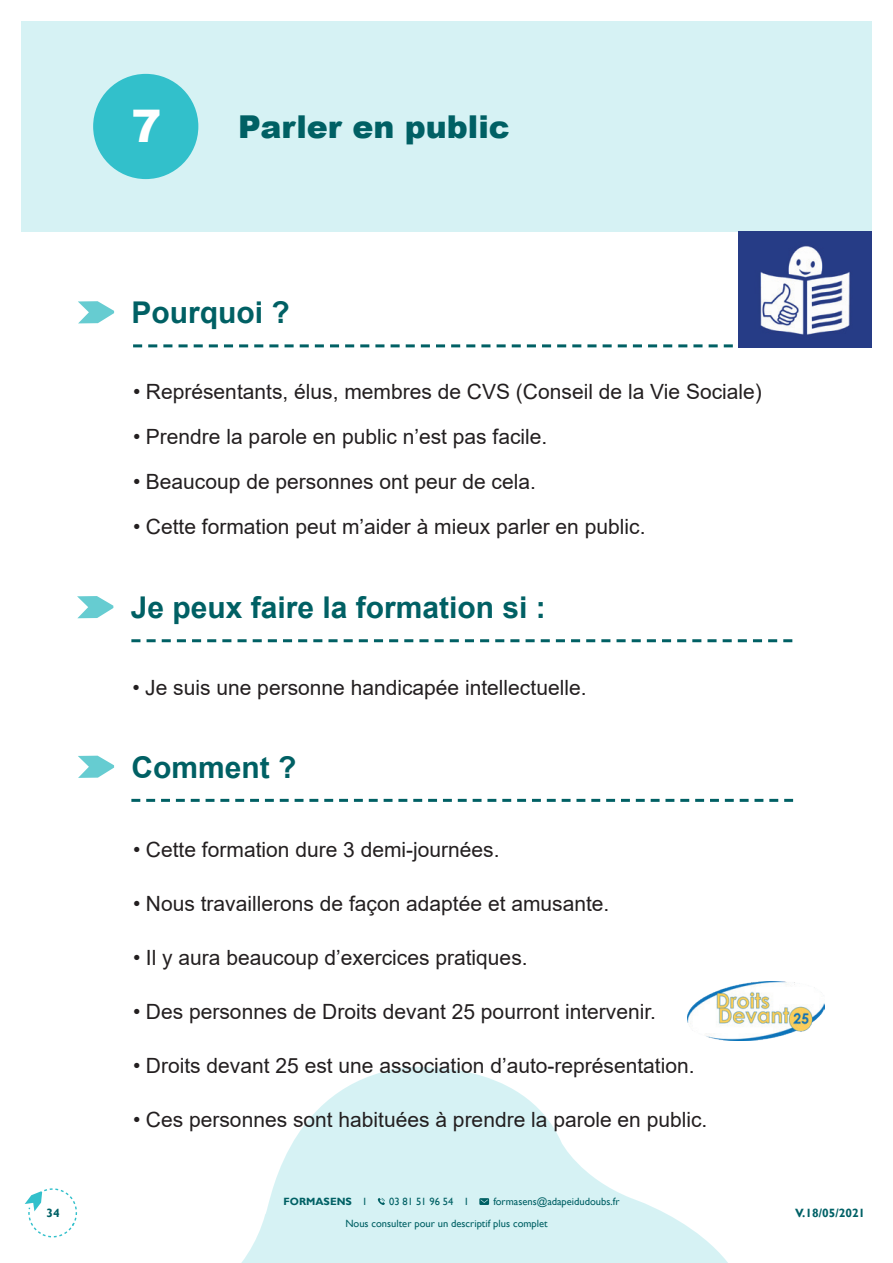
<style>
.page{position:relative;width:893px;height:1263px;background:#fff}
.page>*{position:absolute;margin:0;border:0;box-sizing:border-box;transform-origin:0 0}
.t1{font:900 45px "Arial";color:#fff}
.t2{font:900 31.5px "Arial";color:#006064}
.t3{font:700 30px "Arial";color:#006064}
.t4{font:21px "Arial";color:#231f20}
.t5{font:700 12px "Gill Sans";color:#006166}
.t6{font:10.5px/22.5px "Gill Sans";color:#006064}
.t7{font:700 10.5px "Gill Sans";color:#006064}
.s1{font-weight:400}
</style>
<div class="page">
<svg style="left:77px;top:1067px;width:651px;height:196px"></svg>
<div style="left:21px;top:21px;width:851px;height:211px;background:#d6f2f4"></div>
<svg style="left:78px;top:301px;width:36px;height:22px"></svg>
<svg style="left:133px;top:344px;width:600px;height:3px"></svg>
<svg style="left:25px;top:1188px;width:52px;height:49px"></svg>
<svg style="left:378px;top:1198px;width:7px;height:7px"></svg>
<svg style="left:479px;top:1198px;width:10px;height:7px"></svg>
<svg style="left:77px;top:596px;width:36px;height:22px"></svg>
<svg style="left:131px;top:639px;width:661px;height:3px"></svg>
<svg style="left:131px;top:799px;width:662px;height:3px"></svg>
<svg style="left:78px;top:756px;width:36px;height:22px"></svg>
<img style="left:739px;top:232px;width:133px;height:115px">
<div style="left:93px;top:74px;width:105px;height:105px;background:#32c0cb;border-radius:50%"></div>
<img style="left:687px;top:981px;width:138px;height:59px">
<p class="t5" style="left:47px;top:1205px;width:15px">34</p>
<h1 class="t1" style="left:131px;top:93px;width:32px">7</h1>
<h2 class="t2" style="left:238px;top:104px;width:273px">Parler en public</h2>
<h3 class="t3" style="left:131px;top:291px;width:160px">Pourquoi ?</h3>
<p class="t4" style="left:133px;top:377px;width:630px">• Représentants, élus, membres de CVS (Conseil de la Vie Sociale)</p>
<p class="t4" style="left:133px;top:422px;width:416px">• Prendre la parole en public n’est pas facile.</p>
<p class="t4" style="left:133px;top:467px;width:404px">• Beaucoup de personnes ont peur de cela.</p>
<p class="t4" style="left:133px;top:512px;width:514px">• Cette formation peut m’aider à mieux parler en public.</p>
<h3 class="t3" style="left:131px;top:586px;width:417px">Je peux faire la formation si :</h3>
<p class="t4" style="left:132px;top:673px;width:455px">• Je suis une personne handicapée intellectuelle.</p>
<h3 class="t3" style="left:131px;top:746px;width:166px">Comment ?</h3>
<p class="t4" style="left:133px;top:835px;width:368px">• Cette formation dure 3 demi-journées.</p>
<p class="t4" style="left:133px;top:889px;width:478px">• Nous travaillerons de façon adaptée et amusante.</p>
<p class="t4" style="left:133px;top:943px;width:396px">• Il y aura beaucoup d’exercices pratiques.</p>
<p class="t4" style="left:133px;top:997px;width:524px">• Des personnes de Droits devant 25 pourront intervenir.</p>
<p class="t4" style="left:133px;top:1051px;width:563px">• Droits devant 25 est une association d’auto-représentation.</p>
<p class="t4" style="left:133px;top:1105px;width:576px">• Ces personnes sont habituées à prendre la parole en public.</p>
<p class="t6" style="left:345px;top:1190px;width:276px;text-indent:148px">formasens@adapeidudoubs.fr<br>Nous consulter pour un descriptif plus complet</p>
<p class="t7" style="left:284px;top:1195px;width:84px">FORMASENS <span class="s1">I</span></p>
<p class="t6" style="left:389px;top:1190px;width:80px">03 81 51 96 54 I</p>
<p class="t5" style="left:795px;top:1205px;width:72px">V.18/05/2021</p>
</div>
